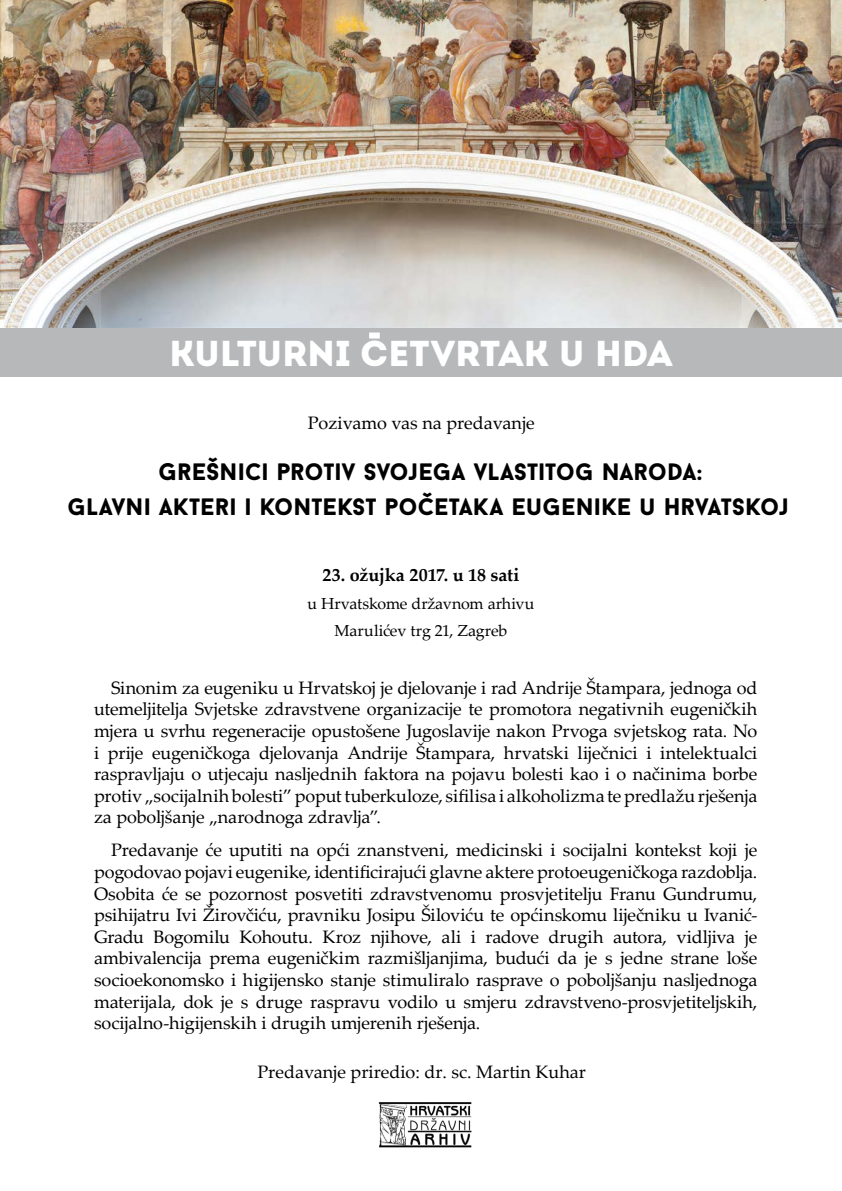
<style>
.page{position:relative;width:842px;height:1191px;background:#fff}
.page>*{position:absolute;margin:0;border:0;box-sizing:border-box;transform-origin:0 0}
.t1{font:36px "Intro";letter-spacing:-.01em;color:#fff}
.t2{font:900 24px/34.8px "Baron Neue";letter-spacing:.01em;color:#000;text-align:center}
.t3{font:18px/21.6px "Palatino Linotype";color:#000;text-align:justify}
.t4{font:700 18px "Palatino Linotype";color:#000}
.t5{font:16px/27.7px "Palatino Linotype";letter-spacing:-.01em;color:#000;text-align:center}
</style>
<div class="page">
<div style="left:0;top:304px;width:842px;height:73px;background:#b6b8ba"></div>
<img style="left:0;top:0;width:842px;height:327px">
<div style="left:369px;top:332px;width:11px;height:6px;background:#fff"></div>
<img style="left:378px;top:1102px;width:93px;height:45px">
<h1 class="t1" style="left:169px;top:332px;width:505px">KULTURNI CETVRTAK U HDA</h1>
<p class="t3" style="left:308px;top:411px;width:229px">Pozivamo vas na predavanje</p>
<h2 class="t2" style="left:68px;top:454px;width:723px">GREŠNICI PROTIV SVOJEGA VLASTITOG NARODA:<br>GLAVNI AKTERI I KONTEKST POČETAKA EUGENIKE U HRVATSKOJ</h2>
<p class="t4" style="left:322px;top:562px;width:199px">23. ožujka 2017. u 18 sati</p>
<p class="t5" style="left:307px;top:588px;width:229px">u Hrvatskome državnom arhivu<br>Marulićev trg 21, Zagreb</p>
<p class="t3" style="left:94px;top:676px;width:665px;text-indent:17px">Sinonim za eugeniku u Hrvatskoj je djelovanje i rad Andrije Štampara, jednoga od utemeljitelja Svjetske zdravstvene organizacije te promotora negativnih eugeničkih mjera u svrhu regeneracije opustošene Jugoslavije nakon Prvoga svjetskog rata. No i prije eugeničkoga djelovanja Andrije Štampara, hrvatski liječnici i intelektualci raspravljaju o utjecaju nasljednih faktora na pojavu bolesti kao i o načinima borbe protiv „socijalnih bolesti” poput tuberkuloze, sifilisa i alkoholizma te predlažu rješenja za poboljšanje „narodnoga zdravlja”.</p>
<p class="t3" style="left:94px;top:838px;width:665px;text-indent:17px">Predavanje će uputiti na opći znanstveni, medicinski i socijalni kontekst koji je pogodovao pojavi eugenike, identificirajući glavne aktere protoeugeničkoga razdoblja.<br>Osobita će se pozornost posvetiti zdravstvenomu prosvjetitelju Franu Gundrumu, psihijatru Ivi Žirovčiću, pravniku Josipu Šiloviću te općinskomu liječniku u Ivanić-Gradu Bogomilu Kohoutu. Kroz njihove, ali i radove drugih autora, vidljiva je ambivalencija prema eugeničkim razmišljanjima, budući da je s jedne strane loše socioekonomsko i higijensko stanje stimuliralo rasprave o poboljšanju nasljednoga materijala, dok je s druge raspravu vodilo u smjeru zdravstveno-prosvjetiteljskih, socijalno-higijenskih i drugih umjerenih rješenja.</p>
<p class="t3" style="left:257px;top:1060px;width:330px">Predavanje priredio: dr. sc. Martin Kuhar</p>
</div>
